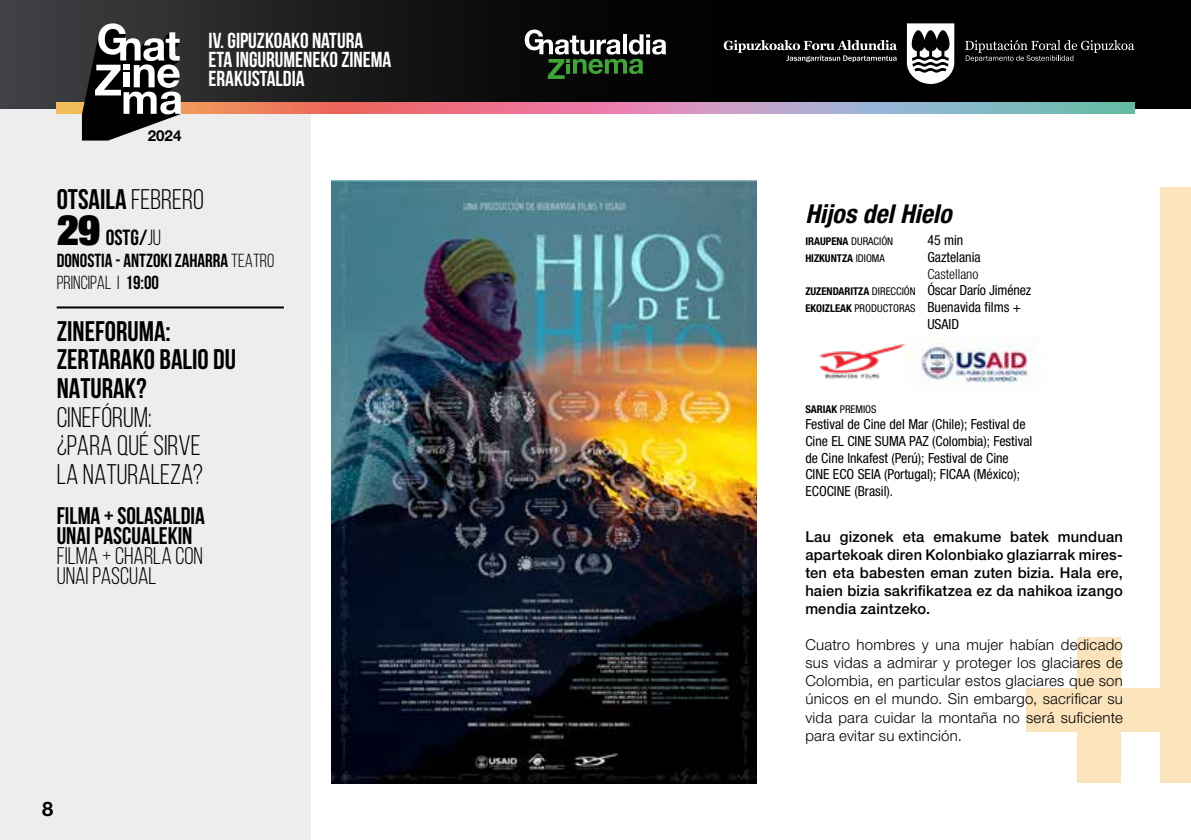
<style>
.page{position:relative;width:1191px;height:840px;background:#fff}
.page>*{position:absolute;margin:0;border:0;box-sizing:border-box;transform-origin:0 0}
.t1{font:700 28.4px/28.6px "Bebas Neue";color:#000}
.t2{font:28.4px/28.6px "Bebas Neue";color:#000}
.t3{font:italic 700 condensed 26px "Helvetica Neue LT Std";color:#000}
.t4{font:700 24px/20px "Bebas Neue";color:#000}
.t5{font:24px/20px "Bebas Neue";color:#000}
.t6{font:700 22px "Bebas Neue";color:#000}
.t7{font:700 21.8px/19px "Bebas Neue";color:#fff}
.t8{font:700 20px "Helvetica Neue LT Std";color:#000}
.t9{font:700 19px/22px "Bebas Neue";color:#000}
.t10{font:700 15.2px "Helvetica Neue LT Std";color:#000}
.t11{font:300 15px/18px "Helvetica Neue LT Std";letter-spacing:.015em;color:#000;text-align:justify}
.t12{font:500 15px/18px "Helvetica Neue LT Std";letter-spacing:.015em;color:#000;text-align:justify}
.t13{font:condensed 14px/16.8px "Helvetica Neue LT Std";color:#000}
.t14{font:300 condensed 14px "Helvetica Neue LT Std";color:#000}
.t15{font:700 condensed 10.8px "Helvetica Neue LT Std";color:#000}
.t16{font:condensed 10.8px "Helvetica Neue LT Std";color:#000}
.s1{font-weight:400}
.s2{font-family:"Helvetica Neue LT Std";font-weight:900;font-stretch:condensed;font-size:42.2px}
.s3{font-weight:700;font-size:10.8px}
.s4{font-size:10.8px}
.s5{font-weight:700}
</style>
<div class="page">
<div style="left:0;top:108px;width:310px;height:731px;background:#ededed"></div>
<svg style="left:0;top:0;width:1191px;height:108px;background:#101011"></svg>
<svg style="left:57px;top:102px;width:1077px;height:12px;background:#c5949e"></svg>
<svg style="left:82px;top:23px;width:99px;height:117px"></svg>
<svg style="left:525px;top:30px;width:141px;height:49px;background:#3c493b"></svg>
<svg style="left:906px;top:23px;width:48px;height:61px"></svg>
<svg style="left:965px;top:40px;width:169px;height:22px;background:#2a2a2a"></svg>
<svg style="left:723px;top:40px;width:174px;height:22px;background:#3a3a3a"></svg>
<div style="left:1077px;top:637px;width:44px;height:145px;background:#fbe3bc"></div>
<div style="left:1026px;top:688px;width:146px;height:43px;background:#fbe3bc"></div>
<img style="left:332px;top:180px;width:424px;height:603px">
<div style="left:1160px;top:187px;width:31px;height:595px;background:#fbe3bc"></div>
<hr style="left:57px;top:306px;width:227px;height:2px;background:#000">
<img style="left:819px;top:343px;width:87px;height:37px">
<img style="left:907px;top:337px;width:134px;height:46px">
<p class="t10" style="left:148px;top:126px;width:35px">2024</p>
<h3 class="t7" style="left:209px;top:30px;width:184px">IV. GIPUZKOAKO NATURA<br>ETA INGURUMENEKO ZINEMA<br>ERAKUSTALDIA</h3>
<h1 class="t1" style="left:57px;top:184px;width:149px">OTSAILA <span class="s1">FEBRERO</span></h1>
<h3 class="t6" style="left:57px;top:225px;width:106px"><span class="s2">29</span> OSTG/<span class="s1">JU</span></h3>
<h3 class="t9" style="left:57px;top:249px;width:219px">DONOSTIA - ANTZOKI ZAHARRA <span class="s1">TEATRO<br>PRINCIPAL I</span> 19:00</h3>
<h1 class="t1" style="left:57px;top:316px;width:181px">ZINEFORUMA:<br>ZERTARAKO BALIO DU<br>NATURAK?</h1>
<h1 class="t2" style="left:57px;top:402px;width:148px">CINEFÓRUM: ¿PARA QUÉ SIRVE<br>LA NATURALEZA?</h1>
<h3 class="t4" style="left:57px;top:505px;width:150px">FILMA + SOLASALDIA<br>UNAI PASCUALEKIN</h3>
<h3 class="t5" style="left:57px;top:545px;width:148px">FILMA + CHARLA CON<br>UNAI PASCUAL</h3>
<h3 class="t8" style="left:42px;top:796px;width:13px">8</h3>
<h2 class="t3" style="left:805px;top:198px;width:148px">Hijos del Hielo</h2>
<p class="t15" style="left:805px;top:235px;width:89px">IRAUPENA <span class="s1">DURACIÓN</span></p>
<p class="t13" style="left:927px;top:232px;width:38px">45 min</p>
<p class="t15" style="left:805px;top:251px;width:81px">HIZKUNTZA <span class="s1">IDIOMA</span></p>
<p class="t13" style="left:927px;top:248px;width:55px">Gaztelania</p>
<p class="t14" style="left:927px;top:265px;width:53px">Castellano</p>
<p class="t13" style="left:805px;top:282px;width:227px"><span class="s3">ZUZENDARITZA</span> <span class="s4">DIRECCIÓN</span> Óscar Darío Jiménez</p>
<p class="t13" style="left:805px;top:298px;width:217px"><span class="s3">EKOIZLEAK</span> <span class="s4">PRODUCTORAS</span> Buenavida films +</p>
<p class="t13" style="left:927px;top:315px;width:33px">USAID</p>
<p class="t16" style="left:805px;top:402px;width:73px"><span class="s5">SARIAK</span> PREMIOS</p>
<p class="t13" style="left:805px;top:415px;width:228px">Festival de Cine del Mar (Chile); Festival de Cine EL CINE SUMA PAZ (Colombia); Festival de Cine Inkafest (Perú); Festival de Cine CINE ECO SEIA (Portugal); FICAA (México); ECOCINE (Brasil).</p>
<p class="t12" style="left:805px;top:527px;width:319px">Lau gizonek eta emakume batek munduan apartekoak diren Kolonbiako glaziarrak mires&shy;ten eta babesten eman zuten bizia. Hala ere, haien bizia sakrifikatzea ez da nahikoa izango mendia zaintzeko.</p>
<p class="t11" style="left:805px;top:635px;width:319px">Cuatro hombres y una mujer habían dedicado sus vidas a admirar y proteger los glaciares de Colombia, en particular estos glaciares que son únicos en el mundo. Sin embargo, sacrificar su vida para cuidar la montaña no será suficiente para evitar su extinción.</p>
</div>
